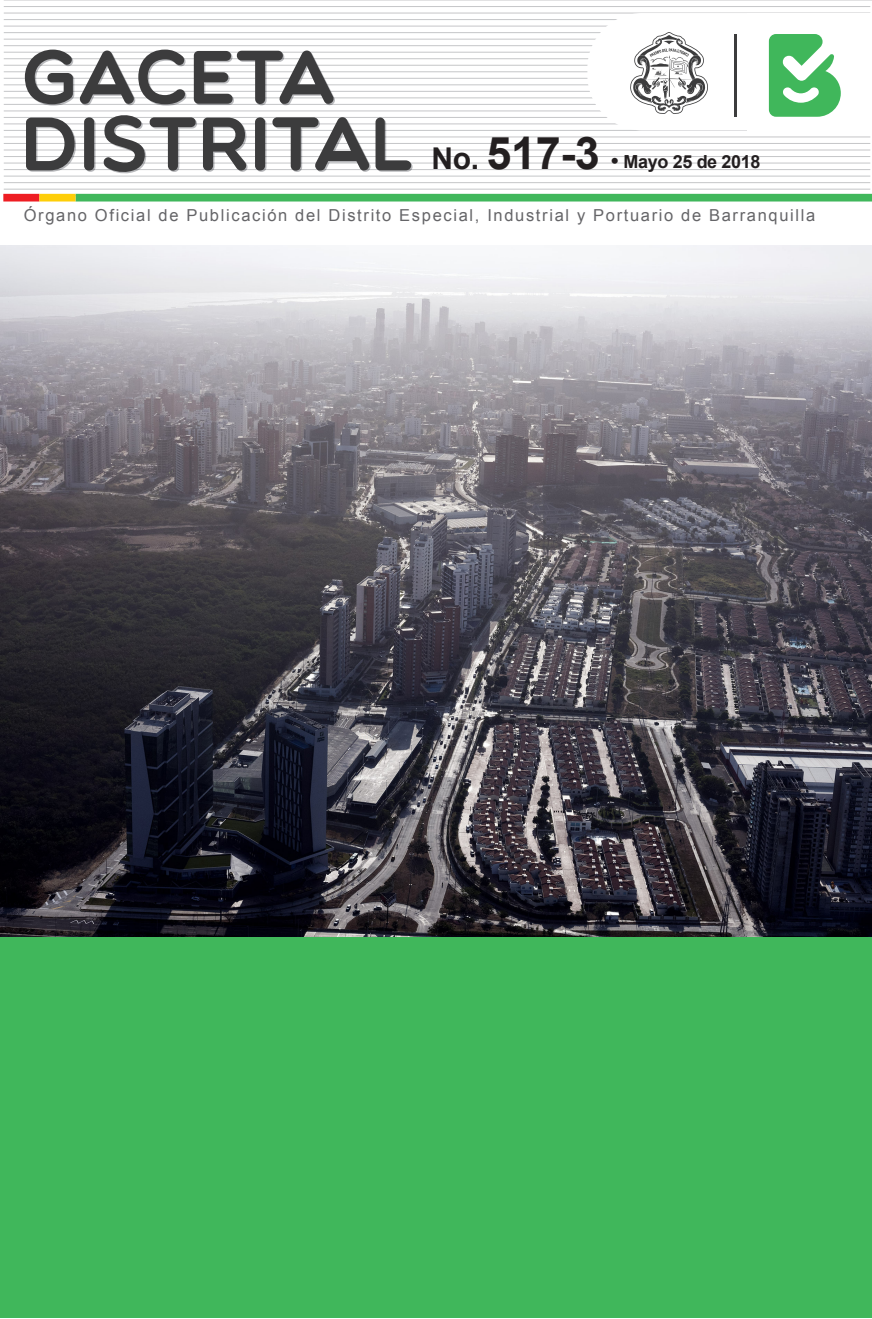
<style>
.page{position:relative;width:872px;height:1319px;background:#fff}
.page>*{position:absolute;margin:0;border:0;box-sizing:border-box;transform-origin:0 0}
.t1{font:76.2px/66.6px "Multicolore";color:#3c3c3d}
.t2{font:700 45px "Arial";color:#231f20}
.t3{font:700 18px "Arial";letter-spacing:-.02em;color:#231f20}
.t4{font:16.5px "Arial";letter-spacing:.1em;color:#656568}
.s1{font-size:30px}
.s2{font-size:21px}
</style>
<div class="page">
<hr style="left:4px;top:0;width:868px;height:1px;background:#c7c8ca">
<hr style="left:4px;top:6px;width:866px;height:1px;background:#c7c8ca">
<hr style="left:4px;top:13px;width:866px;height:1px;background:#c7c8ca">
<hr style="left:4px;top:58px;width:866px;height:1px;background:#c7c8ca">
<hr style="left:4px;top:65px;width:866px;height:1px;background:#c7c8ca">
<hr style="left:4px;top:71px;width:866px;height:1px;background:#c7c8ca">
<hr style="left:4px;top:78px;width:866px;height:1px;background:#c7c8ca">
<hr style="left:4px;top:84px;width:866px;height:1px;background:#c7c8ca">
<hr style="left:4px;top:91px;width:866px;height:1px;background:#c7c8ca">
<hr style="left:4px;top:97px;width:866px;height:1px;background:#c7c8ca">
<hr style="left:4px;top:104px;width:866px;height:1px;background:#c7c8ca">
<hr style="left:4px;top:110px;width:866px;height:1px;background:#c7c8ca">
<hr style="left:4px;top:117px;width:868px;height:1px;background:#c7c8ca">
<hr style="left:4px;top:19px;width:866px;height:1px;background:#c7c8ca">
<hr style="left:4px;top:26px;width:866px;height:1px;background:#c7c8ca">
<hr style="left:4px;top:32px;width:866px;height:1px;background:#c7c8ca">
<hr style="left:4px;top:39px;width:866px;height:1px;background:#c7c8ca">
<hr style="left:4px;top:45px;width:866px;height:1px;background:#c7c8ca">
<hr style="left:4px;top:52px;width:866px;height:1px;background:#c7c8ca">
<hr style="left:4px;top:123px;width:866px;height:1px;background:#c7c8ca">
<hr style="left:4px;top:130px;width:866px;height:1px;background:#c7c8ca">
<hr style="left:4px;top:175px;width:866px;height:2px;background:#c7c8ca">
<hr style="left:4px;top:182px;width:866px;height:1px;background:#c7c8ca">
<hr style="left:4px;top:189px;width:866px;height:1px;background:#c7c8ca">
<hr style="left:4px;top:136px;width:866px;height:1px;background:#c7c8ca">
<hr style="left:4px;top:143px;width:866px;height:1px;background:#c7c8ca">
<hr style="left:4px;top:149px;width:866px;height:1px;background:#c7c8ca">
<hr style="left:4px;top:156px;width:866px;height:1px;background:#c7c8ca">
<hr style="left:4px;top:162px;width:866px;height:1px;background:#c7c8ca">
<hr style="left:4px;top:169px;width:866px;height:1px;background:#c7c8ca">
<div style="left:76px;top:194px;width:796px;height:7px;background:#40b75b"></div>
<div style="left:3px;top:194px;width:36px;height:7px;background:#ee1d23"></div>
<div style="left:39px;top:194px;width:37px;height:7px;background:#fece08"></div>
<div style="left:587px;top:13px;width:285px;height:117px;background:#fff;border-radius:55px"></div>
<div style="left:747px;top:13px;width:125px;height:117px;background:#fff"></div>
<svg style="left:769px;top:34px;width:71px;height:83px"></svg>
<svg style="left:630px;top:32px;width:78px;height:82px"></svg>
<hr style="left:734px;top:34px;width:2px;height:83px;background:#3c3c3d">
<div style="left:1px;top:915px;width:871px;height:402px;background:#40b75b"></div>
<img style="left:1px;top:246px;width:871px;height:690px">
<p class="t1" style="left:21px;top:41px;width:394px">GACETA<br>DISTRITAL</p>
<p class="t4" style="left:24px;top:205px;width:793px">Órgano Oficial de Publicación del Distrito Especial, Industrial y Portuario de Barranquilla</p>
<p class="t2" style="left:431px;top:121px;width:170px"><span class="s1">No.</span> 517-3</p>
<p class="t3" style="left:611px;top:149px;width:151px"><span class="s2">•</span> Mayo 25 de 2018</p>
</div>
